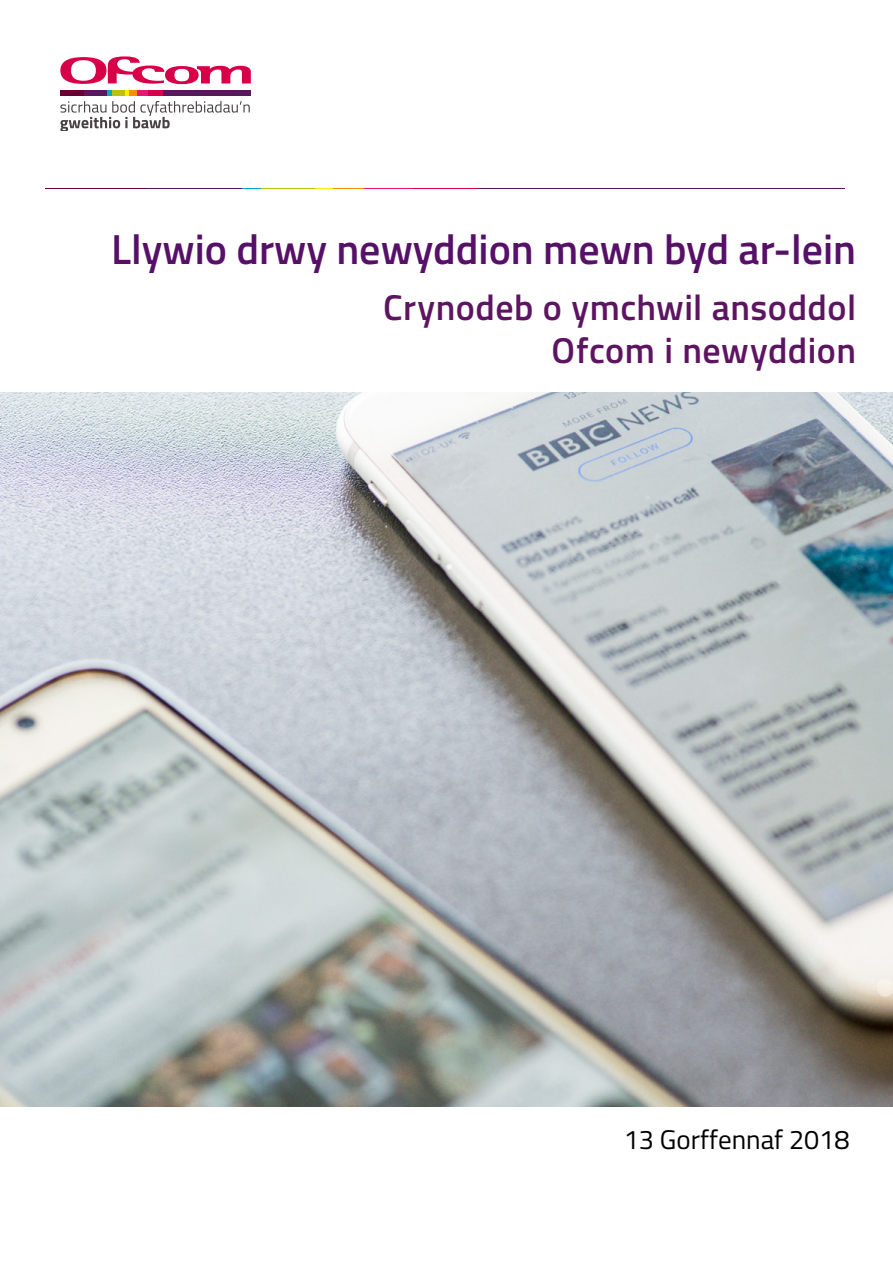
<style>
.page{position:relative;width:893px;height:1263px;background:#fff}
.page>*{position:absolute;margin:0;border:0;box-sizing:border-box;transform-origin:0 0}
.H1{font:600 42px "Titillium";color:#571067}
.H2{font:600 36px/43.2px "Titillium";letter-spacing:.015em;color:#5d1561;text-align:right}
.H3{font:27px "Titillium";color:#000}
</style>
<div class="page">
<svg style="left:60px;top:56px;width:191px;height:28px"></svg>
<div style="left:153px;top:91px;width:98px;height:5px;background:#5d1561"></div>
<svg style="left:60px;top:91px;width:190px;height:39px"></svg>
<svg style="left:241px;top:188px;width:21px;height:1px"></svg>
<hr style="left:436px;top:188px;width:408px;height:1px;background:#5d1561">
<hr style="left:412px;top:188px;width:65px;height:1px;background:#d70048">
<hr style="left:364px;top:188px;width:48px;height:1px;background:#e71578">
<hr style="left:332px;top:188px;width:32px;height:1px;background:#f39200">
<svg style="left:315px;top:188px;width:17px;height:1px"></svg>
<hr style="left:262px;top:188px;width:53px;height:1px;background:#bdc10c">
<hr style="left:141px;top:188px;width:100px;height:1px;background:#5d1561">
<hr style="left:45px;top:188px;width:100px;height:1px;background:#670034">
<img style="left:0;top:392px;width:893px;height:714px">
<p class="H1" style="left:111px;top:218px;width:746px">Llywio drwy newyddion mewn byd ar-lein</p>
<h1 class="H2" style="left:383px;top:284px;width:475px">Crynodeb o ymchwil ansoddol<br>Ofcom i newyddion</h1>
<p class="H3" style="left:624px;top:1120px;width:227px">13 Gorffennaf 2018</p>
</div>
